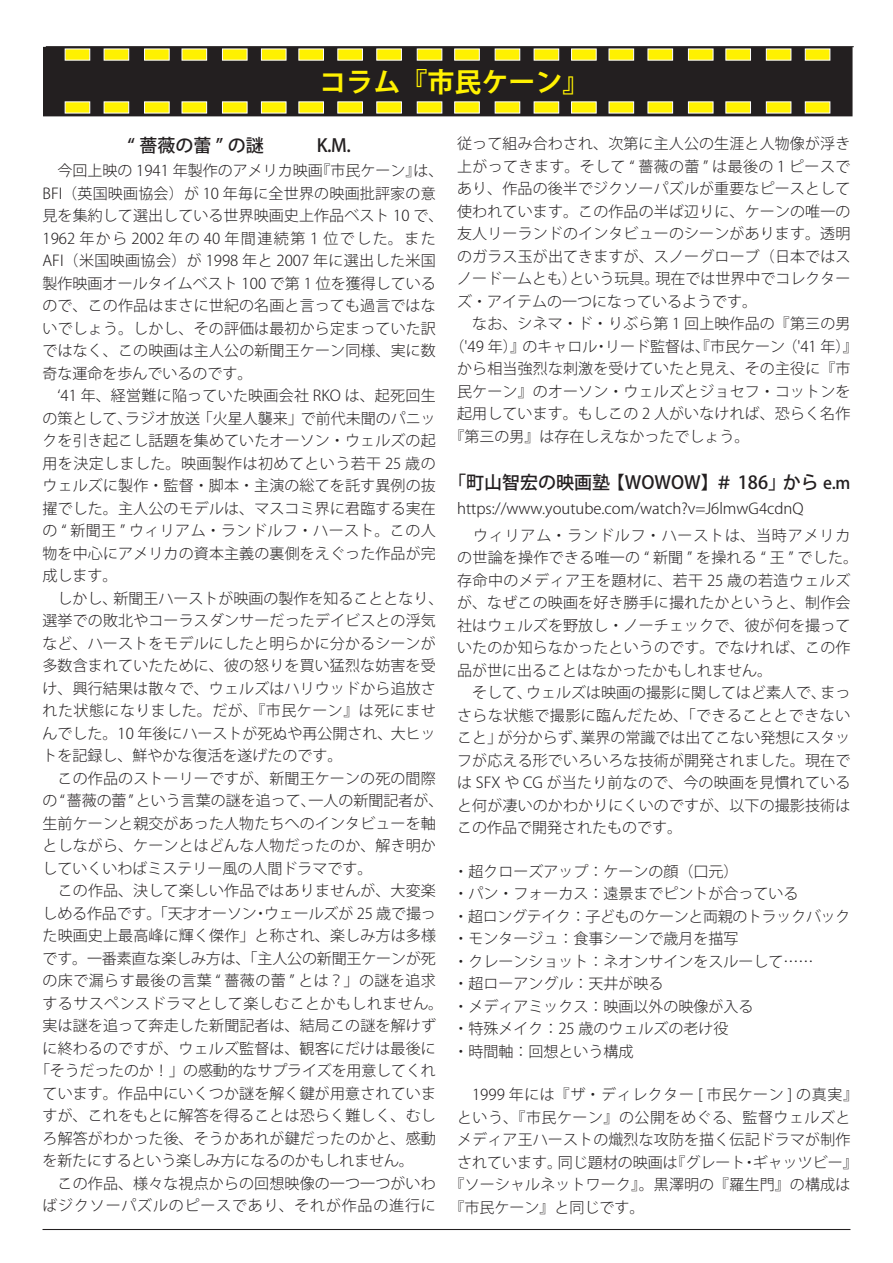
<style>
.page{position:relative;width:893px;height:1263px;background:#fff}
.page>*{position:absolute;margin:0;border:0;box-sizing:border-box;transform-origin:0 0}
.t1{font:700 27px "Koz Go Pro";color:#fff101}
.t2{font:500 18px "Koz Go Pro";color:#231f20}
.t3{font:500 16.5px "Koz Go Pro";color:#231f20}
.t4{font:300 15px/22.5px "Koz Go Pro";letter-spacing:.01em;color:#231f20}
.t5{font:300 15px/22.5px "Koz Go Pro";letter-spacing:.03em;color:#231f20}
.t6{font:300 15px "Koz Go Pro";letter-spacing:-.01em;color:#231f20}
.t7{font:300 15px "Koz Go Pro";letter-spacing:.04em;color:#231f20}
.t8{font:300 15px "Koz Go Pro";letter-spacing:-.02em;color:#231f20}
.t9{font:300 15px "Koz Go Pro";letter-spacing:.035em;color:#231f20}
.s1{font-size:18px}
</style>
<div class="page">
<div style="left:44px;top:47px;width:808px;height:69px;background:#231f20"></div>
<div style="left:43px;top:47px;width:809px;height:69px;border:1px solid #231f20"></div>
<div style="left:65px;top:49px;width:25px;height:11px;background:#fff101"></div>
<div style="left:104px;top:49px;width:25px;height:11px;background:#fff101"></div>
<div style="left:144px;top:49px;width:25px;height:11px;background:#fff101"></div>
<div style="left:182px;top:49px;width:25px;height:11px;background:#fff101"></div>
<div style="left:222px;top:49px;width:25px;height:11px;background:#fff101"></div>
<div style="left:261px;top:49px;width:25px;height:11px;background:#fff101"></div>
<div style="left:299px;top:49px;width:25px;height:11px;background:#fff101"></div>
<div style="left:338px;top:49px;width:25px;height:11px;background:#fff101"></div>
<div style="left:377px;top:49px;width:25px;height:11px;background:#fff101"></div>
<div style="left:417px;top:49px;width:25px;height:11px;background:#fff101"></div>
<div style="left:454px;top:49px;width:25px;height:11px;background:#fff101"></div>
<div style="left:495px;top:49px;width:25px;height:11px;background:#fff101"></div>
<div style="left:534px;top:49px;width:25px;height:11px;background:#fff101"></div>
<div style="left:571px;top:49px;width:25px;height:11px;background:#fff101"></div>
<div style="left:609px;top:49px;width:25px;height:11px;background:#fff101"></div>
<div style="left:648px;top:49px;width:25px;height:11px;background:#fff101"></div>
<div style="left:688px;top:49px;width:25px;height:11px;background:#fff101"></div>
<div style="left:726px;top:49px;width:25px;height:11px;background:#fff101"></div>
<div style="left:766px;top:49px;width:25px;height:11px;background:#fff101"></div>
<div style="left:805px;top:49px;width:25px;height:11px;background:#fff101"></div>
<div style="left:65px;top:102px;width:25px;height:11px;background:#fff101"></div>
<div style="left:104px;top:102px;width:25px;height:11px;background:#fff101"></div>
<div style="left:144px;top:102px;width:25px;height:11px;background:#fff101"></div>
<div style="left:182px;top:102px;width:25px;height:11px;background:#fff101"></div>
<div style="left:222px;top:102px;width:25px;height:11px;background:#fff101"></div>
<div style="left:261px;top:102px;width:25px;height:11px;background:#fff101"></div>
<div style="left:299px;top:102px;width:25px;height:11px;background:#fff101"></div>
<div style="left:338px;top:102px;width:25px;height:11px;background:#fff101"></div>
<div style="left:377px;top:102px;width:25px;height:11px;background:#fff101"></div>
<div style="left:417px;top:102px;width:25px;height:11px;background:#fff101"></div>
<div style="left:454px;top:102px;width:25px;height:11px;background:#fff101"></div>
<div style="left:495px;top:102px;width:25px;height:11px;background:#fff101"></div>
<div style="left:534px;top:102px;width:25px;height:11px;background:#fff101"></div>
<div style="left:571px;top:102px;width:25px;height:11px;background:#fff101"></div>
<div style="left:609px;top:102px;width:25px;height:11px;background:#fff101"></div>
<div style="left:648px;top:102px;width:25px;height:11px;background:#fff101"></div>
<div style="left:688px;top:102px;width:25px;height:11px;background:#fff101"></div>
<div style="left:726px;top:102px;width:25px;height:11px;background:#fff101"></div>
<div style="left:766px;top:102px;width:25px;height:11px;background:#fff101"></div>
<div style="left:805px;top:102px;width:25px;height:11px;background:#fff101"></div>
<hr style="left:43px;top:1229px;width:807px;height:1px;background:#231f20">
<hr style="left:46px;top:46px;width:808px;height:1px;background:#231f20">
<p class="t1" style="left:320px;top:65px;width:271px">コラム『市民ケーン『</p>
<p class="t2" style="left:127px;top:134px;width:225px">“ 薔薇の蕾 ” の謎　　　 M.K .</p>
<p class="t4" style="left:316px;top:159px;width:129px">『市民ケーンは』、</p>
<p class="t4" style="left:43px;top:159px;width:402px">　今回上映の 1941 年製作のアメリカ映画<br>BFI（英国映画協会）が 10 年毎に全世界の映画批評家の意見を集約して選出している世界映画史上作品ベスト 10 で、<br>1962 年から 2002 年の 40 年間連続第１位でした。また<br>AFI（米国映画協会）が 1998 年と 2007 年に選出した米国製作映画オールタイムベスト 100 で第 1 位を獲得しているので、この作品はまさに世紀の名画と言っても過言ではないでしょう。しかし、その評価は最初から定まっていた訳ではなく、この映画は主人公の新聞王ケーン同様、実に数奇な運命を歩んでいるのです。</p>
<p class="t4" style="left:43px;top:384px;width:395px;text-align:right">　‘41 年、経営難に陥っていた映画会社 RKO は、起死回生ラジオ放送「火星人襲来」で前代未聞のパニッ</p>
<p class="t4" style="left:43px;top:407px;width:395px">の策として、<br>クを引き起こし話題を集めていたオーソン・ウェルズの起用を決定しました。映画製作は初めてという若干 25 歳のウェルズに製作・監督・脚本・主演の総てを託す異例の抜擢でした。主人公のモデルは、マスコミ界に君臨する実在の “ 新聞王 ” ウィリアム・ランドルフ・ハースト。この人物を中心にアメリカの資本主義の裏側をえぐった作品が完成します。</p>
<p class="t4" style="left:113px;top:587px;width:332px">新聞王ハーストが映画の製作を知ることとなり、</p>
<p class="t4" style="left:43px;top:587px;width:395px">　しかし、<br>選挙での敗北やコーラスダンサーだったデイビスとの浮気など、ハーストをモデルにしたと明らかに分かるシーンが多数含まれていたために、彼の怒りを買い猛烈な妨害を受け、興行結果は散々で、ウェルズはハリウッドから追放された状態になりました。だが、『市民ケーン』は死にませんでした。10 年後にハーストが死ぬや再公開され、大ヒットを記録し、鮮やかな復活を遂げたのです。</p>
<p class="t4" style="left:308px;top:767px;width:137px;text-indent:-266px">　この作品のストーリーですが、新聞王ケーンの死の間際一人の新聞記者が、</p>
<p class="t4" style="left:43px;top:789px;width:395px">の“ 薔薇の蕾 ” という言葉の謎を追って、<br>生前ケーンと親交があった人物たちへのインタビューを軸としながら、ケーンとはどんな人物だったのか、解き明かしていくいわばミステリー風の人間ドラマです。</p>
<p class="t4" style="left:43px;top:879px;width:395px;text-align:right">　この作品、決して楽しい作品ではありませんが、大変楽ウェールズが 25 歳で撮っ</p>
<p class="t6" style="left:43px;top:903px;width:216px">しめる作品です。「天才オーソン</p>
<p class="t4" style="left:43px;top:924px;width:395px">た映画史上最高峰に輝く傑作」と称され、楽しみ方は多様</p>
<p class="t6" style="left:43px;top:948px;width:395px">です。一番素直な楽しみ方は、「主人公の新聞王ケーンが死</p>
<p class="t5" style="left:43px;top:969px;width:395px">の床で漏らす最後の言葉 “ 薔薇の蕾 ” とは？」の謎を追求</p>
<p class="t5" style="left:43px;top:992px;width:402px">するサスペンスドラマとして楽しむことかもしれません。</p>
<p class="t4" style="left:43px;top:1014px;width:395px">実は謎を追って奔走した新聞記者は、結局この謎を解けず</p>
<p class="t4" style="left:43px;top:1037px;width:395px">に終わるのですが、ウェルズ監督は、観客にだけは最後に</p>
<p class="t6" style="left:35px;top:1061px;width:402px">「そうだったのか！」の感動的なサプライズを用意してくれ</p>
<p class="t4" style="left:43px;top:1082px;width:395px">ています。作品中にいくつか謎を解く鍵が用意されていま</p>
<p class="t4" style="left:43px;top:1104px;width:395px">すが、これをもとに解答を得ることは恐らく難しく、むし</p>
<p class="t4" style="left:43px;top:1127px;width:395px">ろ解答がわかった後、そうかあれが鍵だったのかと、感動</p>
<p class="t6" style="left:43px;top:1151px;width:373px">を新たにするという楽しみ方になるのかもしれません。</p>
<p class="t5" style="left:43px;top:1172px;width:395px">　この作品、様々な視点からの回想映像の一つ一つがいわばジクソーパズルのピースであり、それが作品の進行に</p>
<p class="t4" style="left:253px;top:902px;width:16px">・</p>
<p class="t4" style="left:457px;top:132px;width:395px;text-align:right">従って組み合わされ、次第に主人公の生涯と人物像が浮き上がってきます。そして “ 薔薇の蕾 ” は最後の 1 ピースであり、作品の後半でジクソーパズルが重要なピースとして使われています。この作品の半ば辺りに、ケーンの唯一の友人リーランドのインタビューのシーンがあります。透明のガラス玉が出てきますが、スノーグローブ（日本ではス現在では世界中でコレクター</p>
<p class="t4" style="left:457px;top:267px;width:301px">ノードームとも）<br>ズ・アイテムの一つになっているようです。</p>
<p class="t4" style="left:782px;top:312px;width:77px;text-indent:-325px">　なお、シネマ・ド・りぶら第 1 回上映作品の『第三の男（'41 年『(</p>
<p class="t4" style="left:570px;top:267px;width:91px">という玩具。</p>
<p class="t4" style="left:605px;top:335px;width:181px">リード監督は、『市民ケーン</p>
<p class="t4" style="left:450px;top:335px;width:77px">（'49 年）』</p>
<p class="t4" style="left:457px;top:357px;width:395px">から相当強烈な刺激を受けていたと見え、その主役に『市</p>
<p class="t4" style="left:457px;top:380px;width:395px">民ケーン』のオーソン・ウェルズとジョセフ・コットンを</p>
<p class="t4" style="left:457px;top:402px;width:395px">起用しています。もしこの 2 人がいなければ、恐らく名作</p>
<p class="t4" style="left:450px;top:425px;width:301px">『第三の男』は存在しえなかったでしょう。</p>
<p class="t3" style="left:783px;top:472px;width:69px"><span class="s1">から</span> m. e</p>
<p class="t4" style="left:522px;top:335px;width:77px">のキャロル</p>
<p class="t4" style="left:594px;top:335px;width:16px">・</p>
<p class="t2" style="left:448px;top:471px;width:163px">「町山智宏の映画塾</p>
<p class="t4" style="left:457px;top:497px;width:348px">https://www.youtube.com/watch =v? 6J lmwG4cdnQ</p>
<p class="t4" style="left:457px;top:524px;width:402px">　ウィリアム・ランドルフ・ハーストは、当時アメリカの世論を操作できる唯一の “ 新聞 ” を操れる 王“ ” でした。存命中のメディア王を題材に、若干 25 歳の若造ウェルズが、なぜこの映画を好き勝手に撮れたかというと、制作会社はウェルズを野放し・ノーチェックで、彼が何を撮っていたのか知らなかったというのです。でなければ、この作品が世に出ることはなかったかもしれません。</p>
<p class="t4" style="left:820px;top:681px;width:31px">まっ</p>
<p class="t2" style="left:607px;top:471px;width:113px">【WOWOW】</p>
<p class="t2" style="left:715px;top:471px;width:72px">＃ 186」</p>
<p class="t4" style="left:526px;top:681px;width:301px">ウェルズは映画の撮影に関してはど素人で、</p>
<p class="t4" style="left:457px;top:681px;width:76px">　そして、</p>
<p class="t5" style="left:457px;top:704px;width:395px">さらな状態で撮影に臨んだため、「できることとできない</p>
<p class="t4" style="left:580px;top:726px;width:271px">業界の常識では出てこない発想にスタッ</p>
<p class="t4" style="left:498px;top:726px;width:91px">が分からず、</p>
<p class="t4" style="left:457px;top:726px;width:395px">こと」<br>フが応える形でいろいろな技術が開発されました。現在では SFX や CG が当たり前なので、今の映画を見慣れていると何が凄いのかわかりにくいのですが、以下の撮影技術はこの作品で開発されたものです。</p>
<p class="t4" style="left:453px;top:860px;width:286px">・超クローズアップ：ケーンの顔（口元(</p>
<p class="t4" style="left:453px;top:882px;width:347px">・パン・フォーカス：遠景までピントが合っている</p>
<p class="t8" style="left:453px;top:906px;width:399px">・超ロングテイク：子どものケーンと両親のトラックバック</p>
<p class="t4" style="left:453px;top:927px;width:286px">・モンタージュ：食事シーンで歳月を描写</p>
<p class="t4" style="left:453px;top:950px;width:362px">・クレーンショット：ネオンサインをスルーして......</p>
<p class="t4" style="left:453px;top:972px;width:211px">・超ローアングル：天井が映る</p>
<p class="t4" style="left:453px;top:995px;width:301px">・メディアミックス：映画以外の映像が入る</p>
<p class="t4" style="left:453px;top:1017px;width:277px">・特殊メイク：25 歳のウェルズの老け役</p>
<p class="t4" style="left:453px;top:1040px;width:181px">・時間軸：回想という構成</p>
<p class="t7" style="left:457px;top:1085px;width:402px">　1999 年には『ザ・ディレクター [ 市民ケーン ] の真実『</p>
<p class="t9" style="left:457px;top:1107px;width:395px">という、『市民ケーン』の公開をめぐる、監督ウェルズと</p>
<p class="t4" style="left:457px;top:1128px;width:395px">メディア王ハーストの熾烈な攻防を描く伝記ドラマが制作</p>
<p class="t4" style="left:753px;top:1151px;width:106px">ギャッツビー『</p>
<p class="t4" style="left:670px;top:1151px;width:77px">『グレート</p>
<p class="t4" style="left:558px;top:1151px;width:121px">同じ題材の映画は</p>
<p class="t4" style="left:450px;top:1151px;width:402px;text-indent:8px">されています。<br>『ソーシャルネットワーク』。黒澤明の『羅生門』の構成は『市民ケーン』と同じです。</p>
<p class="t4" style="left:742px;top:1151px;width:16px">・</p>
</div>
